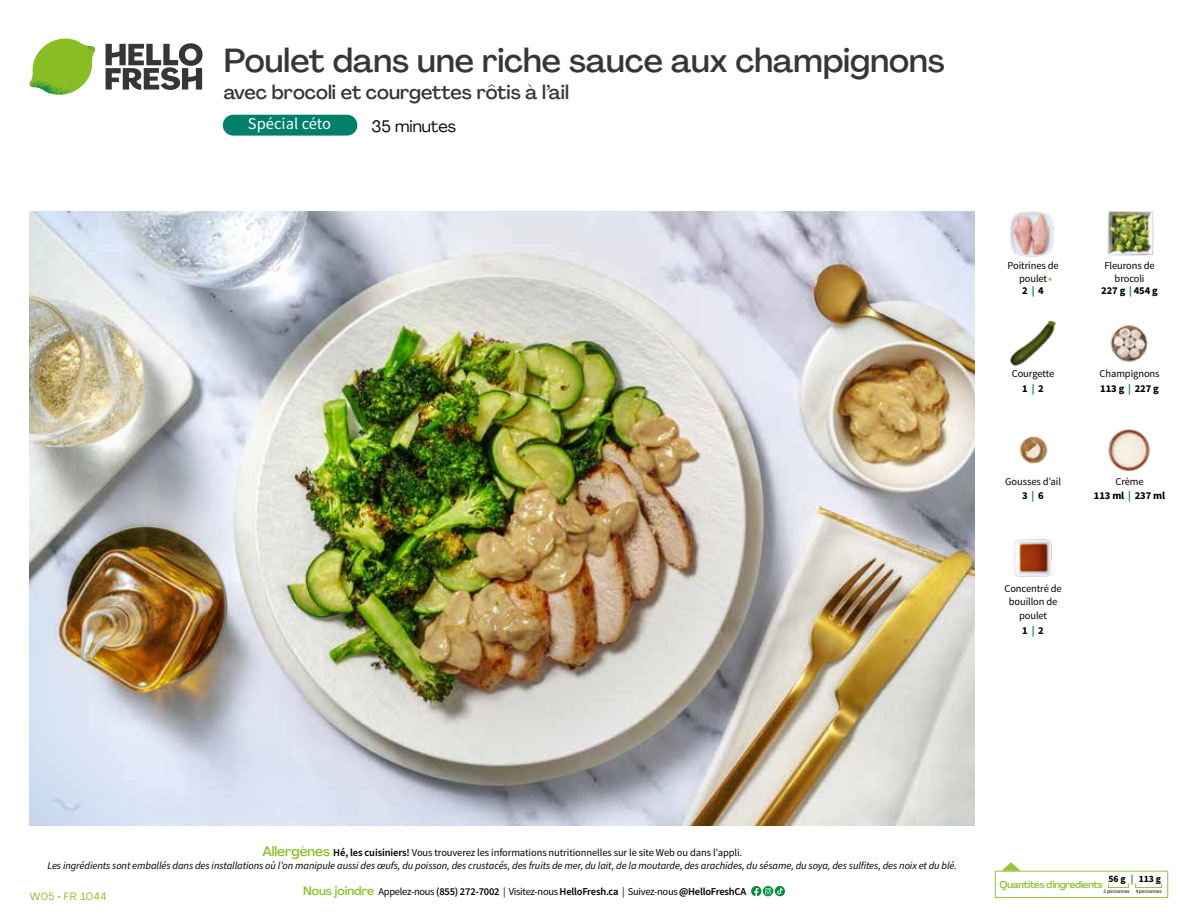
<style>
.page{position:relative;width:1188px;height:918px;background:#fff}
.page>*{position:absolute;margin:0;border:0;box-sizing:border-box;transform-origin:0 0}
.t1{font:500 33px "Agrandir";color:#373636}
.t2{font:500 19.5px "Agrandir";color:#373636}
.t3{font:16.5px "Source Sans Pro";color:#fff}
.t4{font:16.5px "Agrandir";color:#000}
.t5{font:italic 10.5px/13.5px "Source Sans Pro";letter-spacing:-.01em;color:#000;text-align:center}
.t6{font:10.5px/13.5px "Source Sans Pro";letter-spacing:-.01em;color:#000;text-align:center}
.t7{font:600 10.5px "Source Sans Pro";letter-spacing:-.02em;color:#000}
.t8{font:700 10.5px/14.9px "Source Sans Pro";letter-spacing:-.01em;color:#000;text-align:center}
.t9{font:10.5px "Agrandir";letter-spacing:.05em;color:#89bd24}
.t10{font:500 9.75px "Agrandir";letter-spacing:-.025em;color:#89bd24}
.t11{font:700 9.6px "Source Sans Pro";color:#000}
.t12{font:5.25px "Source Sans Pro";letter-spacing:-.01em;color:#000}
.s1{color:#93b829}
.s2{color:#008e38}
.s3{font-weight:700}
.s4{font-weight:700;color:#008e38}
.s5{font-weight:400}
.s6{font-family:"Agrandir";font-weight:500;font-style:normal;font-size:13.5px;color:#89bd24}
.s7{font-weight:600;font-style:normal}
.s8{font-style:normal}
.s9{font-family:"Agrandir";font-weight:500;font-size:12px;color:#89bd24}
</style>
<div class="page">
<svg style="left:106px;top:43px;width:97px;height:47px"></svg>
<svg style="left:34px;top:39px;width:59px;height:38px"></svg>
<img style="left:65px;top:39px;width:30px;height:25px">
<img style="left:33px;top:60px;width:56px;height:10px">
<img style="left:29px;top:64px;width:58px;height:31px">
<img style="left:64px;top:70px;width:25px;height:24px">
<img style="left:30px;top:211px;width:945px;height:615px">
<svg style="left:775px;top:886px;width:10px;height:10px"></svg>
<svg style="left:751px;top:886px;width:32px;height:10px"></svg>
<svg style="left:1002px;top:862px;width:19px;height:9px"></svg>
<div style="left:995px;top:871px;width:173px;height:27px;border:1px solid #9ac43a"></div>
<div style="left:1108px;top:883px;width:21px;height:5px;border:1px solid #9ac43a"></div>
<div style="left:1135px;top:883px;width:27px;height:5px;border:1px solid #9ac43a"></div>
<div style="left:223px;top:115px;width:134px;height:21px;background:#00806b;border-radius:10px"></div>
<img style="left:1011px;top:321px;width:45px;height:45px">
<img style="left:1110px;top:325px;width:38px;height:37px">
<img style="left:1019px;top:436px;width:29px;height:28px">
<img style="left:1108px;top:429px;width:42px;height:42px">
<img style="left:1014px;top:539px;width:38px;height:38px">
<img style="left:1108px;top:211px;width:45px;height:45px">
<img style="left:1010px;top:212px;width:44px;height:45px">
<h1 class="t1" style="left:224px;top:40px;width:723px">Poulet dans une riche sauce aux champignons</h1>
<h2 class="t2" style="left:224px;top:80px;width:347px">avec brocoli et courgettes rôtis à l’ail</h2>
<h3 class="t4" style="left:372px;top:116px;width:86px">35 minutes</h3>
<h3 class="t3" style="left:248px;top:113px;width:85px">Spécial céto</h3>
<p class="t6" style="left:1008px;top:259px;width:53px">Poitrines de poulet<span class="s1">▲</span></p>
<p class="t8" style="left:1022px;top:284px;width:23px">2 <span class="s2">|</span> 4</p>
<p class="t6" style="left:1105px;top:259px;width:52px">Fleurons de brocoli</p>
<p class="t8" style="left:1101px;top:284px;width:58px">227 g <span class="s2">|</span> 454 g</p>
<p class="t6" style="left:1012px;top:366px;width:44px;line-height:14.9px">Courgette<br><span class="s3">1</span> <span class="s4">|</span> <span class="s3">2</span></p>
<p class="t6" style="left:1100px;top:366px;width:62px;line-height:14.9px;text-align:left">Champignons<br><span class="s3">113 g</span> <span class="s4">|</span> <span class="s3">227 g</span></p>
<p class="t6" style="left:1005px;top:474px;width:57px;line-height:14.9px">Gousses d’ail<br><span class="s3">3</span> <span class="s4">|</span> <span class="s3">6</span></p>
<p class="t8" style="left:1094px;top:474px;width:73px"><span class="s5">Crème<br></span>113 ml <span class="s2">|</span> 237 ml</p>
<p class="t6" style="left:1004px;top:582px;width:59px">Concentré de bouillon de poulet</p>
<p class="t8" style="left:1022px;top:624px;width:23px">1 <span class="s2">|</span> 2</p>
<p class="t5" style="left:47px;top:846px;width:911px"><span class="s6">Allergènes</span> <span class="s7">Hé, les cuisiniers!</span> <span class="s8">Vous trouverez les informations nutritionnelles sur le site Web ou dans l’appli.<br></span>Les ingrédients sont emballés dans des installations où l’on manipule aussi des œufs, du poisson, des crustacés, des fruits de mer, du lait, de la moutarde, des arachides, du sésame, du soya, des sulfites, des noix et du blé.</p>
<p class="t9" style="left:30px;top:890px;width:78px">W05 • FR 1044</p>
<p class="t7" style="left:303px;top:885px;width:445px"><span class="s9">Nous joindre</span> <span class="s5">Appelez-nous</span> (855) 272-7002 <span class="s5">| Visitez-nous</span> HelloFresh.ca <span class="s5">| Suivez-nous</span> @HelloFreshCA</p>
<p class="t11" style="left:1109px;top:872px;width:54px">56 g <span class="s2">|</span> 113 g</p>
<p class="t12" style="left:1103px;top:888px;width:60px">2 personnes 4 personnes</p>
<p class="t10" style="left:1000px;top:878px;width:105px">Quantités d'ingrédients</p>
</div>
